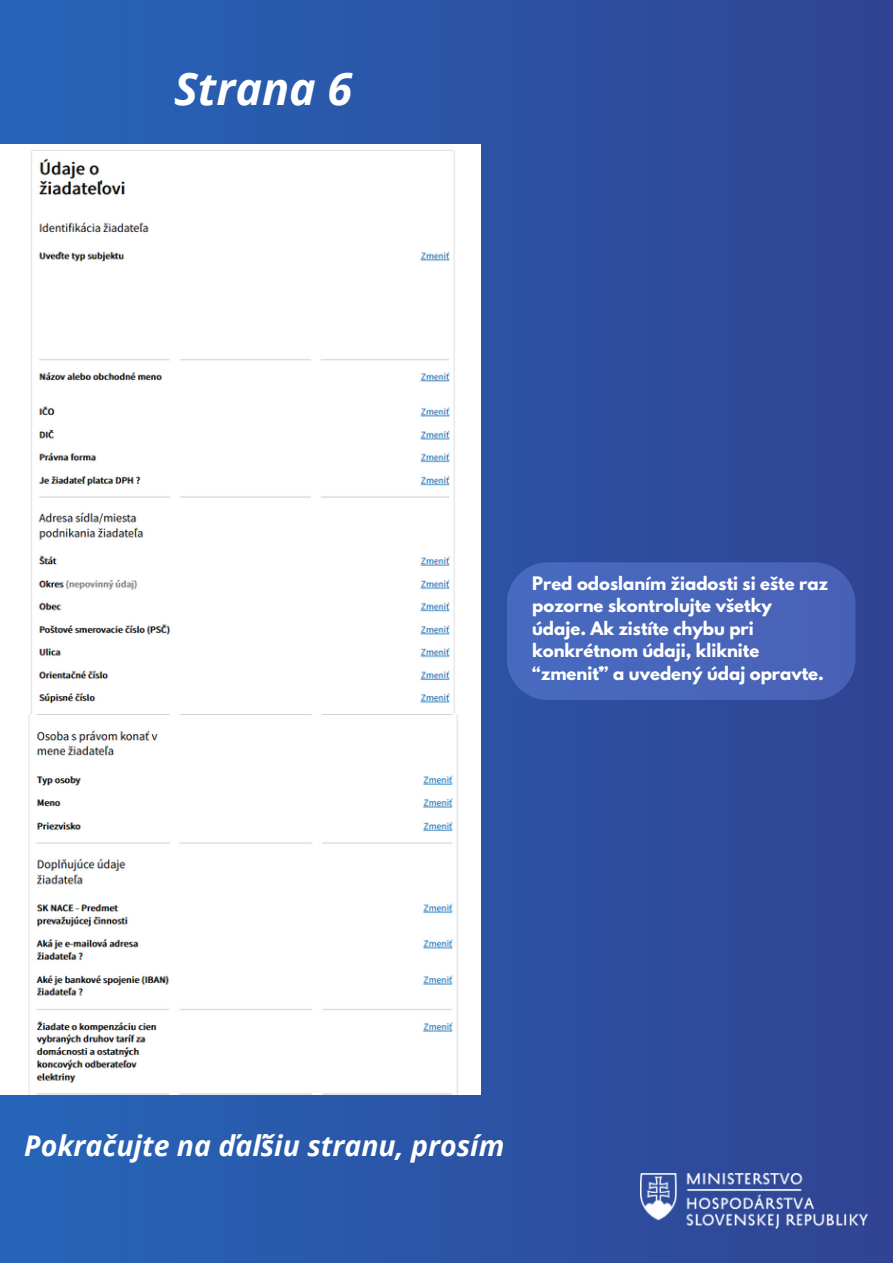
<style>
.page{position:relative;width:893px;height:1264px;background:#fff}
.page>*{position:absolute;margin:0;border:0;box-sizing:border-box;transform-origin:0 0}
.t1{font:italic 700 45px "Open Sans";color:#fff}
.t2{font:italic 700 28.5px "Open Sans";color:#fff}
.t3{font:700 16.5px/22.5px "League Spartan";color:#fff}
</style>
<div class="page">
<div style="left:0;top:0;width:892px;height:1262px;background:linear-gradient(to right,#2866b9,#314493)"></div>
<img style="left:0;top:144px;width:480px;height:950px">
<img style="left:640px;top:1173px;width:227px;height:55px">
<div style="left:506px;top:562px;width:349px;height:138px;background:#4866ba"></div>
<p class="t1" style="left:174px;top:57px;width:180px">Strana 6</p>
<p class="t3" style="left:532px;top:574px;width:297px">Pred odoslaním žiadosti si ešte raz pozorne skontrolujte všetky údaje. Ak zistíte chybu pri konkrétnom údaji, kliknite “zmeniť” a uvedený údaj opravte.</p>
<p class="t2" style="left:24px;top:1125px;width:481px">Pokračujte na ďaľšiu stranu, prosím</p>
</div>
